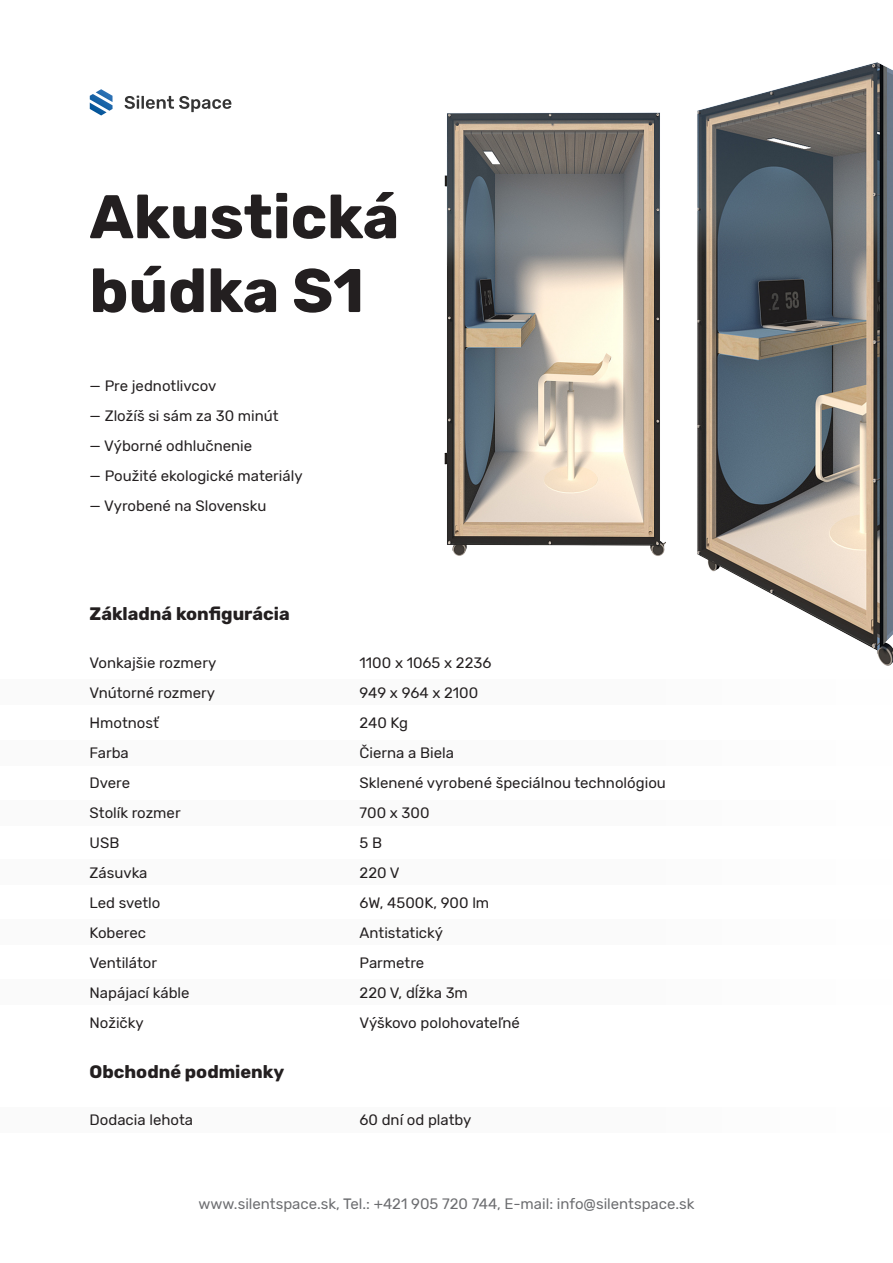
<style>
.page{position:relative;width:893px;height:1263px;background:#fff}
.page>*{position:absolute;margin:0;border:0;box-sizing:border-box;transform-origin:0 0}
.t1{font:700 61.5px "Rubik";color:#231f20}
.t2{font:700 18px "Rubik";color:#231f20}
.t3{font:15px "Rubik";color:#231f20}
.t4{font:15px "Rubik";color:#6c6d70}
</style>
<div class="page">
<div style="left:0;top:1107px;width:893px;height:25px;background:#fafafa"></div>
<div style="left:0;top:979px;width:893px;height:26px;background:#fafafa"></div>
<div style="left:0;top:919px;width:893px;height:25px;background:#fafafa"></div>
<div style="left:0;top:859px;width:893px;height:25px;background:#fafafa"></div>
<div style="left:0;top:800px;width:893px;height:26px;background:#fafafa"></div>
<div style="left:0;top:740px;width:893px;height:25px;background:#fafafa"></div>
<div style="left:0;top:680px;width:893px;height:25px;background:#fafafa"></div>
<div style="left:611px;top:577px;width:282px;height:589px;background:#fff"></div>
<img style="left:444px;top:62px;width:449px;height:604px">
<svg style="left:90px;top:89px;width:23px;height:26px"></svg>
<svg style="left:125px;top:96px;width:106px;height:16px"></svg>
<p class="t1" style="left:90px;top:181px;width:311px">Akustická</p>
<p class="t1" style="left:90px;top:255px;width:276px">búdka S1</p>
<p class="t3" style="left:90px;top:377px;width:128px">— Pre jednotlivcov</p>
<p class="t3" style="left:90px;top:407px;width:191px">— Zložíš si sám za 30 minút</p>
<p class="t3" style="left:90px;top:437px;width:164px">— Výborné odhlučnenie</p>
<p class="t3" style="left:90px;top:467px;width:215px">— Použité ekologické materiály</p>
<p class="t3" style="left:90px;top:497px;width:178px">— Vyrobené na Slovensku</p>
<p class="t2" style="left:90px;top:603px;width:202px">Základná konfigurácia</p>
<p class="t3" style="left:90px;top:654px;width:128px">Vonkajšie rozmery</p>
<p class="t3" style="left:360px;top:654px;width:133px">1100 x 1065 x 2236</p>
<p class="t3" style="left:90px;top:684px;width:127px">Vnútorné rozmery</p>
<p class="t3" style="left:360px;top:684px;width:120px">949 x 964 x 2100</p>
<p class="t3" style="left:90px;top:714px;width:70px">Hmotnosť</p>
<p class="t3" style="left:360px;top:714px;width:50px">240 Kg</p>
<p class="t3" style="left:90px;top:744px;width:41px">Farba</p>
<p class="t3" style="left:360px;top:744px;width:96px">Čierna a Biela</p>
<p class="t3" style="left:90px;top:774px;width:42px">Dvere</p>
<p class="t3" style="left:360px;top:774px;width:308px">Sklenené vyrobené špeciálnou technológiou</p>
<p class="t3" style="left:90px;top:804px;width:93px">Stolík rozmer</p>
<p class="t3" style="left:360px;top:804px;width:72px">700 x 300</p>
<p class="t3" style="left:90px;top:834px;width:31px">USB</p>
<p class="t3" style="left:360px;top:834px;width:24px">5B</p>
<p class="t3" style="left:90px;top:864px;width:59px">Zásuvka</p>
<p class="t3" style="left:360px;top:864px;width:42px">220 V</p>
<p class="t3" style="left:90px;top:894px;width:72px">Led svetlo</p>
<p class="t3" style="left:360px;top:894px;width:131px">6W, 4500K, 900 lm</p>
<p class="t3" style="left:90px;top:924px;width:58px">Koberec</p>
<p class="t3" style="left:360px;top:924px;width:85px">Antistatický</p>
<p class="t3" style="left:90px;top:954px;width:69px">Ventilátor</p>
<p class="t3" style="left:360px;top:954px;width:66px">Parmetre</p>
<p class="t3" style="left:90px;top:984px;width:102px">Napájací káble</p>
<p class="t3" style="left:360px;top:984px;width:110px">220 V, dĺžka 3m</p>
<p class="t3" style="left:90px;top:1014px;width:56px">Nožičky</p>
<p class="t3" style="left:360px;top:1014px;width:162px">Výškovo polohovateľné</p>
<p class="t2" style="left:90px;top:1061px;width:196px">Obchodné podmienky</p>
<p class="t3" style="left:90px;top:1111px;width:105px">Dodacia lehota</p>
<p class="t3" style="left:360px;top:1111px;width:113px">60 dní od platby</p>
<p class="t4" style="left:199px;top:1196px;width:497px">www.silentspace.sk, Tel.: +421 905 720 744, E-mail: info@silentspace.sk</p>
</div>
